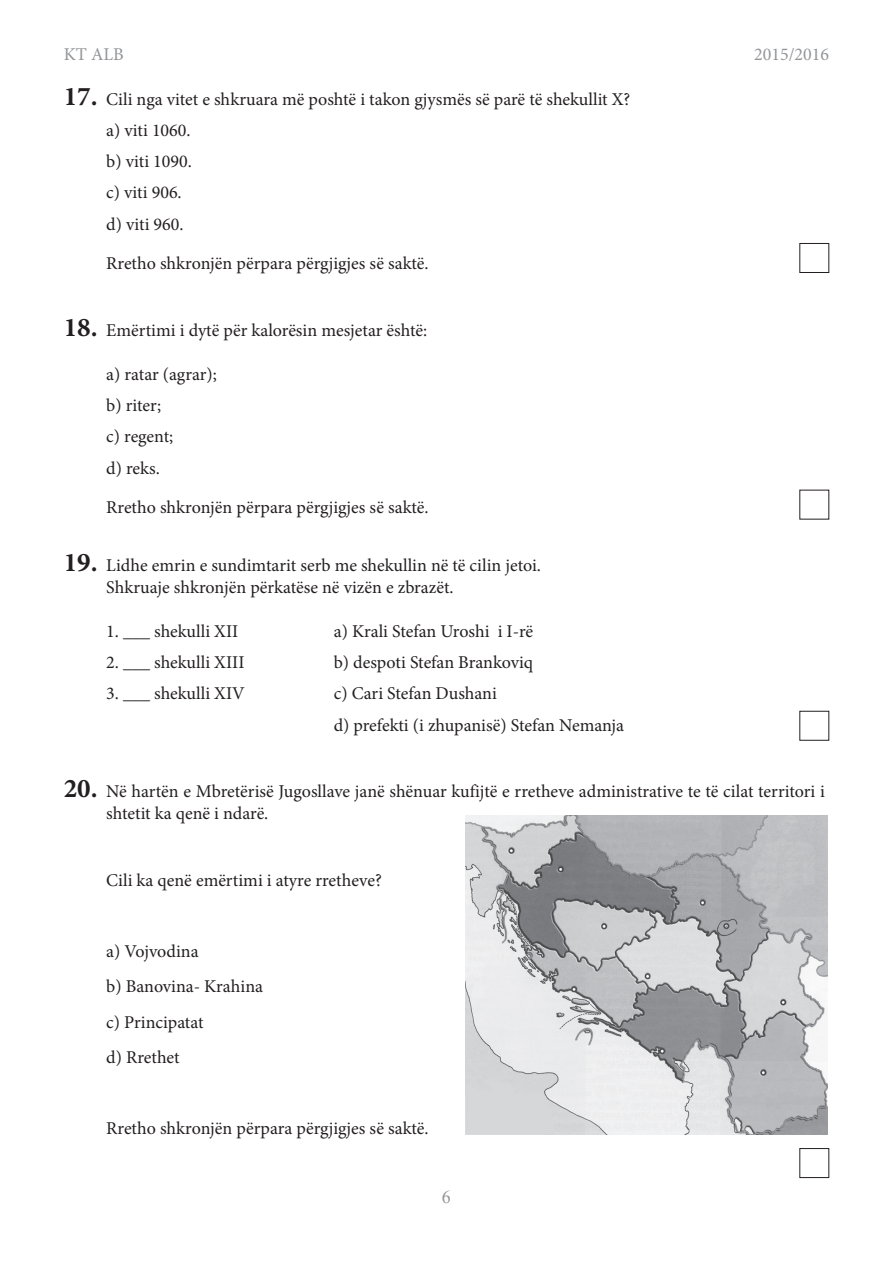
<style>
.page{position:relative;width:893px;height:1263px;background:#fff}
.page>*{position:absolute;margin:0;border:0;box-sizing:border-box;transform-origin:0 0}
.t1{font:18px/31.2px "Minion Pro";color:#231f20}
.t2{font:18px "Minion Pro";color:#939598}
.t3{font:18px "Times New Roman";color:#939598}
.s1{font-weight:700;font-size:27px}
</style>
<div class="page">
<img style="left:466px;top:815px;width:362px;height:319px">
<div style="left:799px;top:243px;width:30px;height:30px;border:1px solid #231f20"></div>
<div style="left:799px;top:1148px;width:30px;height:30px;border:1px solid #231f20"></div>
<div style="left:799px;top:711px;width:30px;height:30px;border:1px solid #231f20"></div>
<p class="t2" style="left:64px;top:42px;width:62px">KT ALB</p>
<p class="t2" style="left:754px;top:42px;width:77px">2015/2016</p>
<p class="t1" style="left:106px;top:83px;width:526px;text-indent:-43px"><span class="s1">17.</span> Cili nga vitet e shkruara më poshtë i takon gjysmës së parë të shekullit X? a) viti 1060.<br>b) viti 1090.<br>c) viti 906.<br>d) viti 960.</p>
<p class="t1" style="left:106px;top:248px;width:324px">Rretho shkronjën përpara përgjigjes së saktë.</p>
<p class="t1" style="left:64px;top:315px;width:365px"><span class="s1">18.</span> Emërtimi i dytë për kalorësin mesjetar është:</p>
<p class="t1" style="left:106px;top:359px;width:112px">а) ratar (agrar); b) riter;<br>c) regent;<br>d) reks.</p>
<p class="t1" style="left:106px;top:492px;width:324px">Rretho shkronjën përpara përgjigjes së saktë.</p>
<p class="t1" style="left:106px;top:555px;width:436px;line-height:21.6px;text-indent:-43px"><span class="s1">19.</span> Lidhe emrin e sundimtarit serb me shekullin në të cilin jetoi.<br>Shkruaje shkronjën përkatëse në vizën e zbrazët.</p>
<p class="t1" style="left:106px;top:616px;width:134px">1. ___ shekulli XII</p>
<p class="t1" style="left:334px;top:616px;width:201px">а) Krali Stefan Uroshi i I-rë</p>
<p class="t1" style="left:106px;top:647px;width:140px">2. ___ shekulli XIII</p>
<p class="t1" style="left:334px;top:647px;width:201px">b) despoti Stefan Brankoviq</p>
<p class="t1" style="left:106px;top:678px;width:140px">3. ___ shekulli XIV</p>
<p class="t1" style="left:334px;top:678px;width:292px">c) Cari Stefan Dushani<br>d) prefekti (i zhupanisë) Stefan Nemanja</p>
<p class="t1" style="left:106px;top:781px;width:720px;line-height:21.6px;text-indent:-43px"><span class="s1">20.</span> Në hartën e Mbretërisë Jugosllave janë shënuar kufijtë e rretheve administrative te të cilat territori i shtetit ka qenë i ndarë.</p>
<p class="t1" style="left:106px;top:864px;width:277px">Cili ka qenë emërtimi i atyre rretheve?</p>
<p class="t1" style="left:106px;top:933px;width:158px;line-height:35.5px">а) Vojvodina<br>b) Banovina- Krahina c) Principatat<br>d) Rrethet</p>
<p class="t1" style="left:106px;top:1113px;width:324px">Rretho shkronjën përpara përgjigjes së saktë.</p>
<p class="t3" style="left:442px;top:1184px;width:10px">6</p>
</div>
